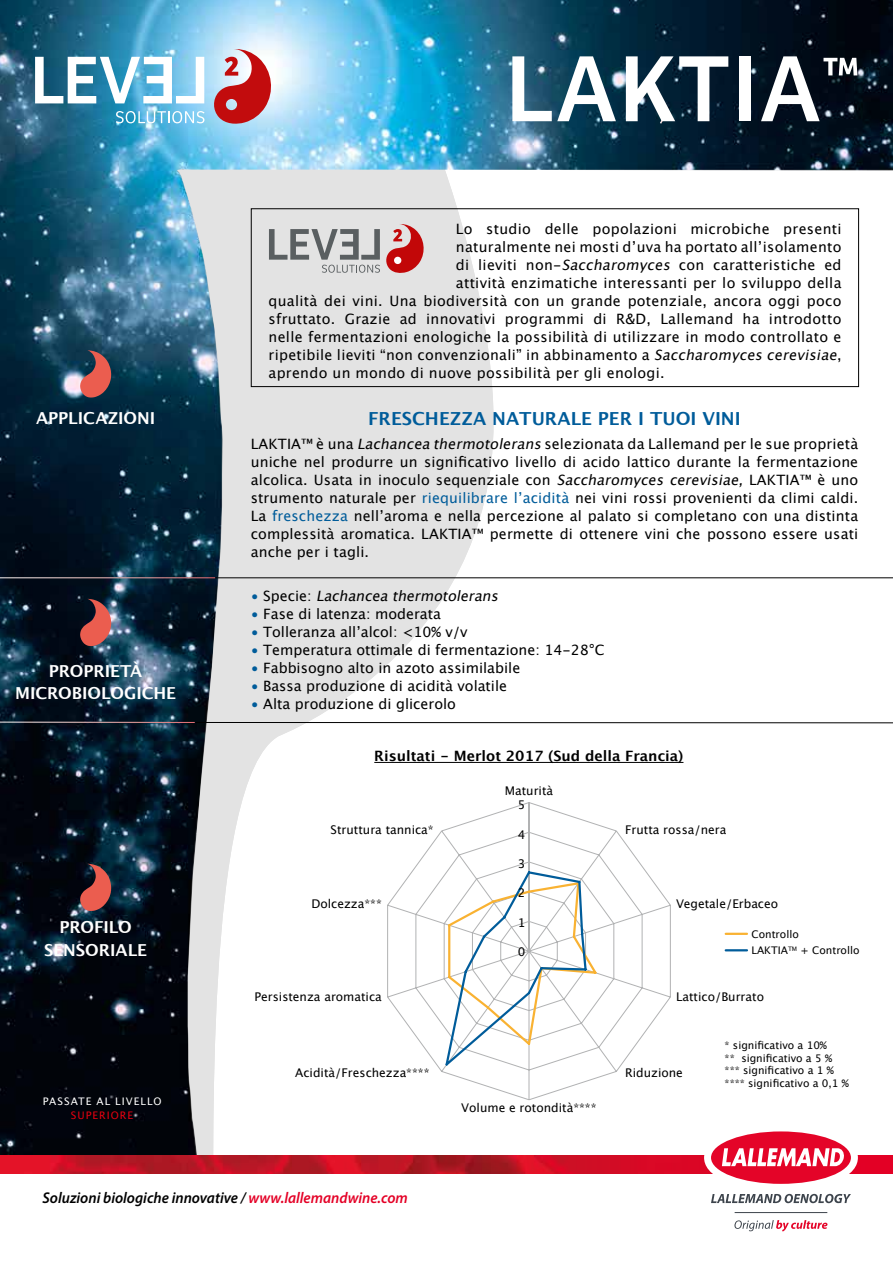
<style>
.page{position:relative;width:893px;height:1263px;background:#fff}
.page>*{position:absolute;margin:0;border:0;box-sizing:border-box;transform-origin:0 0}
.t1{font:97.5px "Bree";letter-spacing:.02em;color:#fff}
.t2{font:700 18px "Lucida Grande";color:#005c9a}
.t3{font:700 16.5px/22.5px "Lucida Grande";letter-spacing:-.005em;color:#fff;text-align:center}
.t4{font:italic 600 15.6px "Myriad Pro";color:#000;scale:.96 1}
.t5{font:14.25px/18px "Lucida Grande";letter-spacing:.02em;color:#000;text-align:justify}
.t6{font:14.25px "Lucida Grande";color:#000}
.t7{font:700 14.25px "Lucida Grande";color:#000}
.t8{font:italic 14.25px "Lucida Grande";color:#000}
.t9{font:12px/14.1px "Lucida Grande";color:#000}
.t10{font:10.5px/12.6px "Lucida Grande";color:#000}
.t11{font:10.35px "Lucida Grande";letter-spacing:.1em;color:#fff}
.t12{font:10.35px "Lucida Grande";letter-spacing:.1em;color:#e3000f}
.s1{font-style:italic}
.s2{color:#005c9a}
.s3{font-style:normal;color:#005c9a}
.s4{font-style:normal}
.s5{color:#e40026}
</style>
<div class="page">
<img style="left:0;top:0;width:893px;height:1156px">
<svg style="left:35px;top:57px;width:169px;height:46px"></svg>
<svg style="left:212px;top:49px;width:63px;height:76px;background:#cb7e86"></svg>
<svg style="left:116px;top:111px;width:89px;height:12px"></svg>
<svg style="left:80px;top:350px;width:31px;height:48px"></svg>
<svg style="left:80px;top:599px;width:31px;height:47px"></svg>
<hr style="left:0;top:722px;width:195px;height:1px;background:#fff">
<hr style="left:196px;top:722px;width:697px;height:1px;background:#000">
<div style="left:251px;top:208px;width:608px;height:179px;border:1px solid #000"></div>
<svg style="left:269px;top:224px;width:157px;height:50px;background:#c2abac"></svg>
<svg style="left:658px;top:116px;width:7px;height:9px"></svg>
<svg style="left:80px;top:864px;width:31px;height:47px"></svg>
<hr style="left:374px;top:762px;width:309px;height:1px;background:#000">
<hr style="left:726px;top:933px;width:21px;height:2px;background:#f9b232">
<hr style="left:726px;top:949px;width:21px;height:2px;background:#005c9a">
<hr style="left:208px;top:577px;width:685px;height:1px;background:#000">
<hr style="left:0;top:577px;width:215px;height:1px;background:#fff">
<svg style="left:387px;top:802px;width:284px;height:299px"></svg>
<svg style="left:443px;top:869px;width:155px;height:198px"></svg>
<img style="left:0;top:1156px;width:893px;height:18px">
<hr style="left:735px;top:1212px;width:92px;height:1px;background:#3d444c">
<svg style="left:704px;top:1124px;width:154px;height:79px"></svg>
<svg style="left:734px;top:1220px;width:93px;height:11px"></svg>
<h1 class="t1" style="left:505px;top:32px;width:355px">LAKTIA<sup>™</sup></h1>
<p class="t3" style="left:36px;top:407px;width:121px">APPLICAZIONI</p>
<p class="t3" style="left:15px;top:659px;width:162px">PROPRIETÀ<br>MICROBIOLOGICHE</p>
<p class="t3" style="left:44px;top:916px;width:105px">PROFILO<br>SENSORIALE</p>
<p class="t11" style="left:43px;top:1096px;width:120px">PASSATE AL LIVELLO</p>
<p class="t12" style="left:71px;top:1109px;width:64px">SUPERIORE</p>
<p class="t5" style="left:456px;top:220px;width:387px">Lo studio delle popolazioni microbiche presenti</p>
<p class="t5" style="left:456px;top:238px;width:387px">naturalmente nei mosti dʼuva ha portato allʼisolamento</p>
<p class="t5" style="left:456px;top:256px;width:387px">di lieviti non-<span class="s1">Saccharomyces</span> con caratteristiche ed</p>
<p class="t5" style="left:456px;top:274px;width:387px">attività enzimatiche interessanti per lo sviluppo della</p>
<p class="t5" style="left:269px;top:292px;width:574px">qualità dei vini. Una biodiversità con un grande potenziale, ancora oggi poco</p>
<p class="t5" style="left:269px;top:310px;width:574px">sfruttato. Grazie ad innovativi programmi di R&amp;D, Lallemand ha introdotto</p>
<p class="t5" style="left:269px;top:328px;width:574px">nelle fermentazioni enologiche la possibilità di utilizzare in modo controllato e</p>
<p class="t5" style="left:269px;top:346px;width:574px">ripetibile lieviti “non convenzionali” in abbinamento a <span class="s1">Saccharomycescerevisiae</span>,</p>
<p class="t5" style="left:269px;top:364px;width:398px">aprendo un mondo di nuove possibilità per gli enologi.</p>
<p class="t2" style="left:368px;top:404px;width:374px">FRESCHEZZA NATURALE PER I TUOI VINI</p>
<p class="t5" style="left:251px;top:435px;width:609px">LAKTIA™ è una <span class="s1">Lachanceathermotolerans</span>selezionata da Lallemand per le sue proprietà uniche nel produrre un significativo livello di acido lattico durante la fermentazione alcolica. Usata in inoculo sequenziale con <span class="s1">Saccharomyces cerevisiae,</span>LAKTIA™ è uno strumento naturale per <span class="s2">riequilibrare l’acidità</span> nei vini rossi provenienti da climi caldi.<br>La <span class="s2">freschezza</span> nell’aroma e nella percezione al palato si completano con una distinta complessità aromatica. LAKTIA™ permette di ottenere vini che possono essere usati anche per i tagli.</p>
<p class="t8" style="left:251px;top:588px;width:254px"><span class="s3">•</span> <span class="s4">S p e c i e :</span> Lachanceathermotolerans</p>
<p class="t6" style="left:251px;top:606px;width:192px"><span class="s2">•</span> Fase di latenza: moderata</p>
<p class="t6" style="left:251px;top:624px;width:218px"><span class="s2">•</span> Tolleranza all’alcol: &lt;10% v/v</p>
<p class="t6" style="left:251px;top:642px;width:356px"><span class="s2">•</span> Temperatura ottimale di fermentazione: 14-28°C</p>
<p class="t6" style="left:251px;top:660px;width:271px"><span class="s2">•</span> Fabbisogno alto in azoto assimilabile</p>
<p class="t6" style="left:251px;top:678px;width:258px"><span class="s2">•</span> Bassa produzione di acidità volatile</p>
<p class="t6" style="left:251px;top:696px;width:207px"><span class="s2">•</span> Alta produzione di glicerolo</p>
<p class="t7" style="left:374px;top:744px;width:311px">Risultati - Merlot 2017 (Sud della Francia)</p>
<p class="t9" style="left:518px;top:784px;width:37px;text-indent:-13px">Maturità<br>5</p>
<p class="t9" style="left:518px;top:827px;width:9px">4</p>
<p class="t9" style="left:518px;top:857px;width:9px">3</p>
<p class="t9" style="left:518px;top:886px;width:9px">2</p>
<p class="t9" style="left:518px;top:915px;width:9px">1</p>
<p class="t9" style="left:518px;top:944px;width:9px">0</p>
<p class="t9" style="left:331px;top:823px;width:105px">Struttura tannica*</p>
<p class="t9" style="left:625px;top:823px;width:103px">Frutta rossa/nera</p>
<p class="t9" style="left:311px;top:896px;width:72px">Dolcezza***</p>
<p class="t9" style="left:676px;top:896px;width:104px">Vegetale/Erbaceo</p>
<p class="t10" style="left:751px;top:926px;width:110px;line-height:16.5px">Controllo<br>LAKTIA<sup>TM</sup> + Controllo</p>
<p class="t9" style="left:255px;top:989px;width:129px">Persistenza aromatica</p>
<p class="t9" style="left:676px;top:989px;width:89px">Lattico/Burrato</p>
<p class="t9" style="left:295px;top:1066px;width:136px">Acidità/Freschezza****</p>
<p class="t9" style="left:625px;top:1066px;width:59px">Riduzione</p>
<p class="t9" style="left:461px;top:1100px;width:137px">Volume e rotondità****</p>
<p class="t10" style="left:725px;top:1039px;width:126px">* significativo a 10%<br>** significativo a 5 % *** significativo a 1 % **** significativo a 0,1 %</p>
<p class="t4" style="left:43px;top:1188px;width:382px">Soluzioni biologiche innovative / <span class="s5">www.lallemandwine.com</span></p>
</div>
